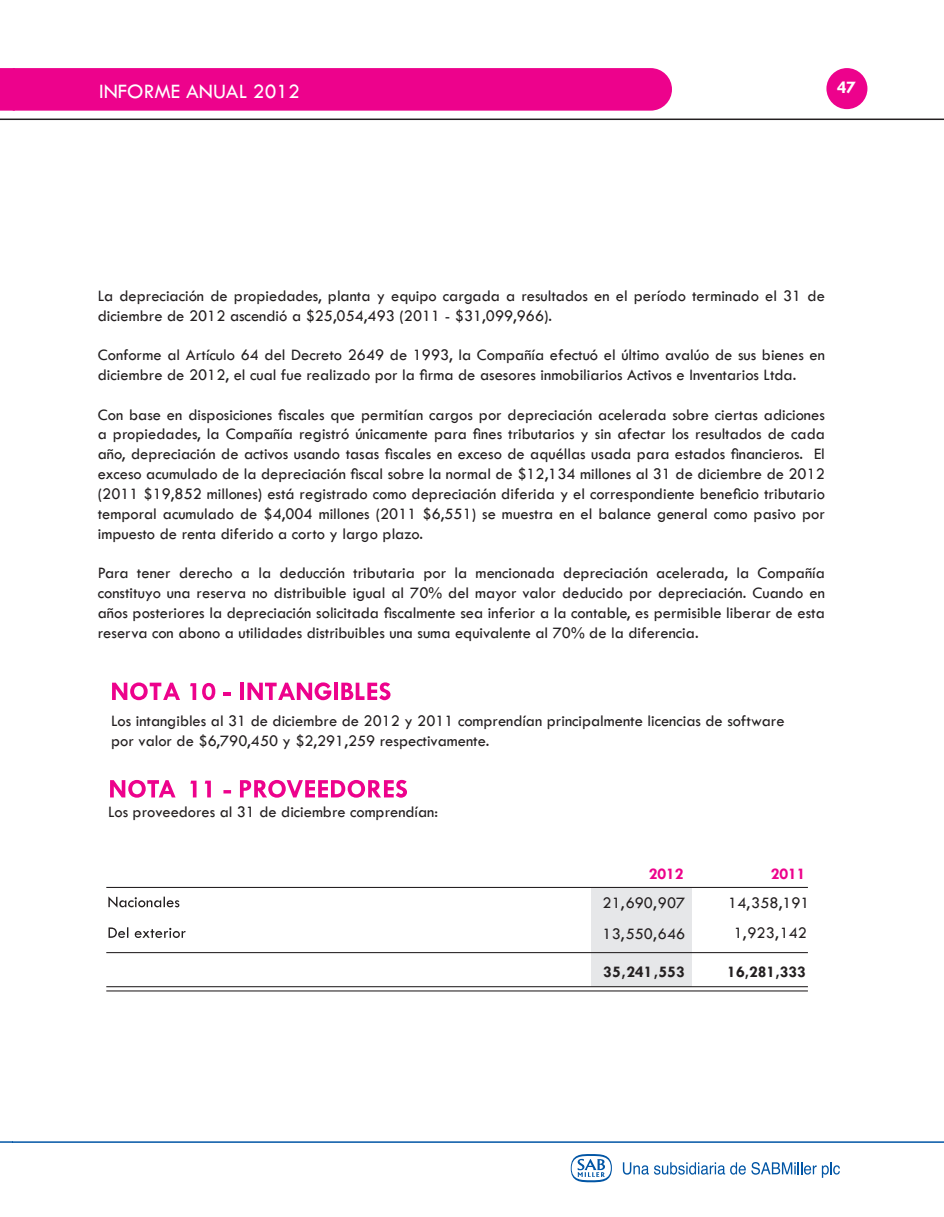
<style>
.page{position:relative;width:944px;height:1217px;background:#fff}
.page>*{position:absolute;margin:0;border:0;box-sizing:border-box;transform-origin:0 0}
.t1{font:21.3px "Tw Cen";color:#fff}
.t2{font:700 18px "Tw Cen";color:#fff}
.t3{font:16.5px/19.8px "Tw Cen";color:#231f20}
.t4{font:700 16.5px "Tw Cen";color:#231f20}
.t5{font:700 16.5px "Tw Cen";color:#ed028c}
</style>
<div class="page">
<div style="left:826px;top:68px;width:41px;height:41px;background:#ed028c;border-radius:50%"></div>
<hr style="left:0;top:118px;width:944px;height:2px;background:#231f20">
<svg style="left:0;top:1141px;width:13px;height:1px"></svg>
<svg style="left:571px;top:1154px;width:41px;height:28px"></svg>
<svg style="left:623px;top:1162px;width:217px;height:15px"></svg>
<hr style="left:13px;top:1140px;width:931px;height:2px;background:#0155a5">
<div style="left:0;top:68px;width:672px;height:43px;background:#ed028c"></div>
<div style="left:591px;top:887px;width:101px;height:99px;background:#e6e7e9"></div>
<svg style="left:112px;top:682px;width:68px;height:18px"></svg>
<svg style="left:190px;top:683px;width:6px;height:16px"></svg>
<svg style="left:202px;top:682px;width:13px;height:18px"></svg>
<svg style="left:223px;top:692px;width:8px;height:3px"></svg>
<hr style="left:240px;top:682px;width:4px;height:17px;background:#ed028c">
<svg style="left:247px;top:682px;width:84px;height:18px"></svg>
<hr style="left:334px;top:682px;width:4px;height:17px;background:#ed028c">
<svg style="left:341px;top:682px;width:50px;height:18px"></svg>
<svg style="left:110px;top:780px;width:121px;height:17px"></svg>
<svg style="left:240px;top:779px;width:167px;height:18px"></svg>
<svg style="left:108px;top:896px;width:71px;height:11px"></svg>
<svg style="left:109px;top:927px;width:77px;height:10px"></svg>
<hr style="left:106px;top:886px;width:702px;height:1px;background:#231f20">
<hr style="left:106px;top:951px;width:702px;height:1px;background:#231f20">
<hr style="left:106px;top:985px;width:702px;height:1px;background:#231f20">
<hr style="left:106px;top:990px;width:702px;height:1px;background:#231f20">
<p class="t1" style="left:99px;top:79px;width:202px">INFORME ANUAL 2012</p>
<p class="t2" style="left:837px;top:77px;width:21px">47</p>
<p class="t3" style="left:98px;top:285px;width:729px">La depreciación de propiedades, planta y equipo cargada a resultados en el período terminado el 31 de diciembre de 2012 ascendió a $25,054,493 (2011 - $31,099,966).</p>
<p class="t3" style="left:98px;top:345px;width:729px">Conforme al Artículo 64 del Decreto 2649 de 1993, la Compañía efectuó el último avalúo de sus bienes en diciembre de 2012, el cual fue realizado por la firma de asesores inmobiliarios Activos e Inventarios Ltda.</p>
<p class="t3" style="left:98px;top:404px;width:729px;text-align:justify">Con base en disposiciones fiscales que permitían cargos por depreciación acelerada sobre ciertas adiciones a propiedades, la Compañía registró únicamente para fines tributarios y sin afectar los resultados de cada año, depreciación de activos usando tasas fiscales en exceso de aquéllas usada para estados financieros. El exceso acumulado de la depreciación fiscal sobre la normal de $12,134 millones al 31 de diciembre de 2012 (2011 $19,852 millones) está registrado como depreciación diferida y el correspondiente beneficio tributario temporal acumulado de $4,004 millones (2011 $6,551) se muestra en el balance general como pasivo por impuesto de renta diferido a corto y largo plazo.</p>
<p class="t3" style="left:98px;top:563px;width:729px;text-align:justify">Para tener derecho a la deducción tributaria por la mencionada depreciación acelerada, la Compañía constituyo una reserva no distribuible igual al 70% del mayor valor deducido por depreciación. Cuando en años posteriores la depreciación solicitada fiscalmente sea inferior a la contable, es permisible liberar de esta reserva con abono a utilidades distribuibles una suma equivalente al 70% de la diferencia.</p>
<p class="t3" style="left:111px;top:711px;width:675px">Los intangibles al 31 de diciembre de 2012 y 2011 comprendían principalmente licencias de software por valor de $6,790,450 y $2,291,259 respectivamente.</p>
<p class="t3" style="left:108px;top:802px;width:331px">Los proveedores al 31 de diciembre comprendían:</p>
<p class="t5" style="left:649px;top:863px;width:37px">2012</p>
<p class="t5" style="left:771px;top:863px;width:37px">2011</p>
<p class="t3" style="left:603px;top:892px;width:84px">21,690,907</p>
<p class="t3" style="left:728px;top:892px;width:83px">14,358,191</p>
<p class="t3" style="left:603px;top:923px;width:84px">13,550,646</p>
<p class="t3" style="left:734px;top:923px;width:75px">1,923,142</p>
<p class="t4" style="left:603px;top:961px;width:83px">35,241,553</p>
<p class="t4" style="left:727px;top:961px;width:80px">16,281,333</p>
</div>
